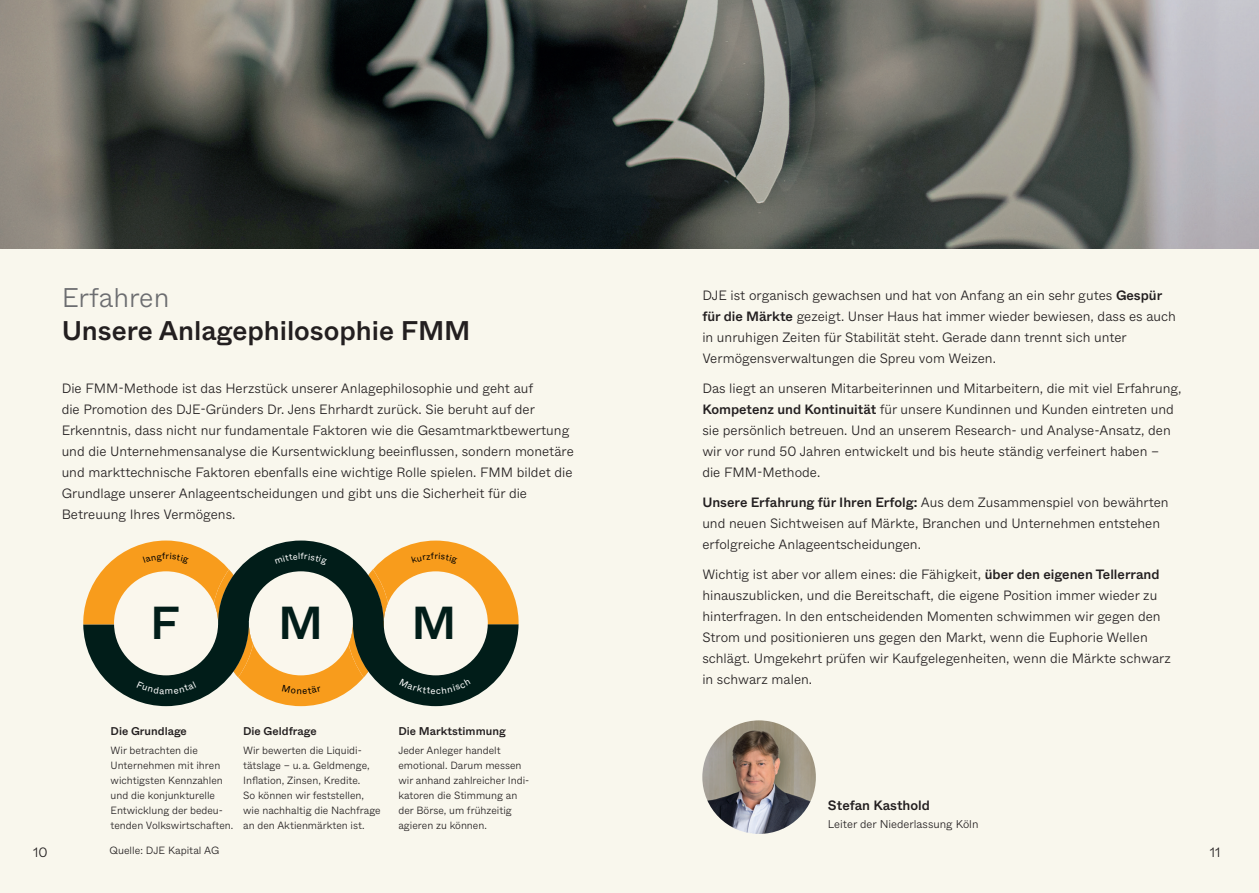
<style>
.page{position:relative;width:1259px;height:893px;background:#f9f7ed}
.page>*{position:absolute;margin:0;border:0;box-sizing:border-box;transform-origin:0 0}
.t1{font:500 46.2px "ABC Whyte";color:#011d19}
.t2{font:500 27px "ABC Whyte";color:#231f20}
.t3{font:300 27px "ABC Whyte";color:#6c6d70}
.t4{font:300 13.5px/21px "ABC Whyte";color:#231f20}
.t5{font:500 13.5px "ABC Whyte";color:#231f20}
.t6{font:500 11.25px "ABC Whyte";color:#231f20}
.t7{font:300 11.25px "ABC Whyte";color:#231f20}
.t8{font:300 10.5px/15px "ABC Whyte";color:#231f20}
.s1{font-weight:500}
</style>
<div class="page">
<img style="left:0;top:0;width:1259px;height:249px">
<img style="left:702px;top:720px;width:114px;height:114px;border-radius:57px">
<svg style="left:83px;top:540px;width:435px;height:166px"></svg>
<h2 class="t3" style="left:62px;top:280px;width:109px">Erfahren</h2>
<h2 class="t2" style="left:62px;top:313px;width:410px">Unsere Anlagephilosophie FMM</h2>
<p class="t4" style="left:62px;top:378px;width:513px">Die FMM-Methode ist das Herzstück unserer Anlagephilosophie und geht auf<br>die Promotion des DJE-Gründers Dr. Jens Ehrhardt zurück. Sie beruht auf der Erkenntnis, dass nicht nur fundamentale Faktoren wie die Gesamtmarktbewertung und die Unternehmensanalyse die Kursentwicklung beeinflussen, sondern monetäre und markttechnische Faktoren ebenfalls eine wichtige Rolle spielen. FMM bildet die Grundlage unserer Anlageentscheidungen und gibt uns die Sicherheit für die Betreuung Ihres Vermögens.</p>
<h1 class="t1" style="left:150px;top:593px;width:31px">F</h1>
<h1 class="t1" style="left:278px;top:593px;width:46px">M</h1>
<h1 class="t1" style="left:411px;top:593px;width:46px">M</h1>
<p class="t6" style="left:111px;top:724px;width:78px">Die Grundlage</p>
<p class="t8" style="left:111px;top:743px;width:124px">Wir betrachten die<br>Unternehmen mit ihren wichtigsten Kennzahlen und die konjunkturelle<br>Entwicklung der bedeu&shy;tenden Volkswirtschaften.</p>
<p class="t6" style="left:243px;top:724px;width:75px">Die Geldfrage</p>
<p class="t8" style="left:243px;top:743px;width:139px">Wir bewerten die Liquidi&shy;tätslage – u. a. Geldmenge,<br>Inflation, Zinsen, Kredite.<br>So können wir feststellen, wie nachhaltig die Nachfrage an den Aktienmärkten ist.</p>
<p class="t6" style="left:398px;top:724px;width:109px">Die Marktstimmung</p>
<p class="t8" style="left:398px;top:743px;width:131px">Jeder Anleger handelt emotional. Darum messen wir anhand zahlreicher Indi&shy;katoren die Stimmung an der Börse, um frühzeitig agieren zu können.</p>
<p class="t4" style="left:702px;top:285px;width:475px">DJE ist organisch gewachsen und hat von Anfang an ein sehr gutes <span class="s1">Gespür für die Märkte</span> gezeigt. Unser Haus hat immer wieder bewiesen, dass es auch in unruhigen Zeiten für Stabilität steht. Gerade dann trennt sich unter Vermögensverwaltungen die Spreu vom Weizen.</p>
<p class="t4" style="left:702px;top:378px;width:481px">Das liegt an unseren Mitarbeiterinnen und Mitarbeitern, die mit viel Erfahrung, <span class="s1">Kompetenz und Kontinuität</span> für unsere Kundinnen und Kunden eintreten und sie persönlich betreuen. Und an unserem Research- und Analyse-Ansatz, den wir vor rund 50 Jahren entwickelt und bis heute ständig verfeinert haben –<br>die FMM-Methode.</p>
<p class="t4" style="left:702px;top:492px;width:468px"><span class="s1">Unsere Erfahrung für Ihren Erfolg:</span> Aus dem Zusammenspiel von bewährten und neuen Sichtweisen auf Märkte, Branchen und Unternehmen entstehen erfolgreiche Anlageentscheidungen.</p>
<p class="t4" style="left:702px;top:564px;width:470px">Wichtig ist aber vor allem eines: die Fähigkeit, <span class="s1">über den eigenen Tellerrand </span>hinauszublicken, und die Bereitschaft, die eigene Position immer wieder zu hinterfragen. In den entscheidenden Momenten schwimmen wir gegen den Strom und positionieren uns gegen den Markt, wenn die Euphorie Wellen schlägt. Umgekehrt prüfen wir Kaufgelegenheiten, wenn die Märkte schwarz</p>
<p class="t4" style="left:702px;top:669px;width:111px">in schwarz malen.</p>
<p class="t5" style="left:828px;top:797px;width:104px">Stefan Kasthold</p>
<p class="t7" style="left:828px;top:817px;width:152px">Leiter der Niederlassung Köln</p>
<p class="t8" style="left:109px;top:843px;width:111px">Quelle: DJE Kapital AG</p>
<p class="t4" style="left:33px;top:842px;width:16px">10</p>
<p class="t4" style="left:1209px;top:842px;width:12px">11</p>
</div>
